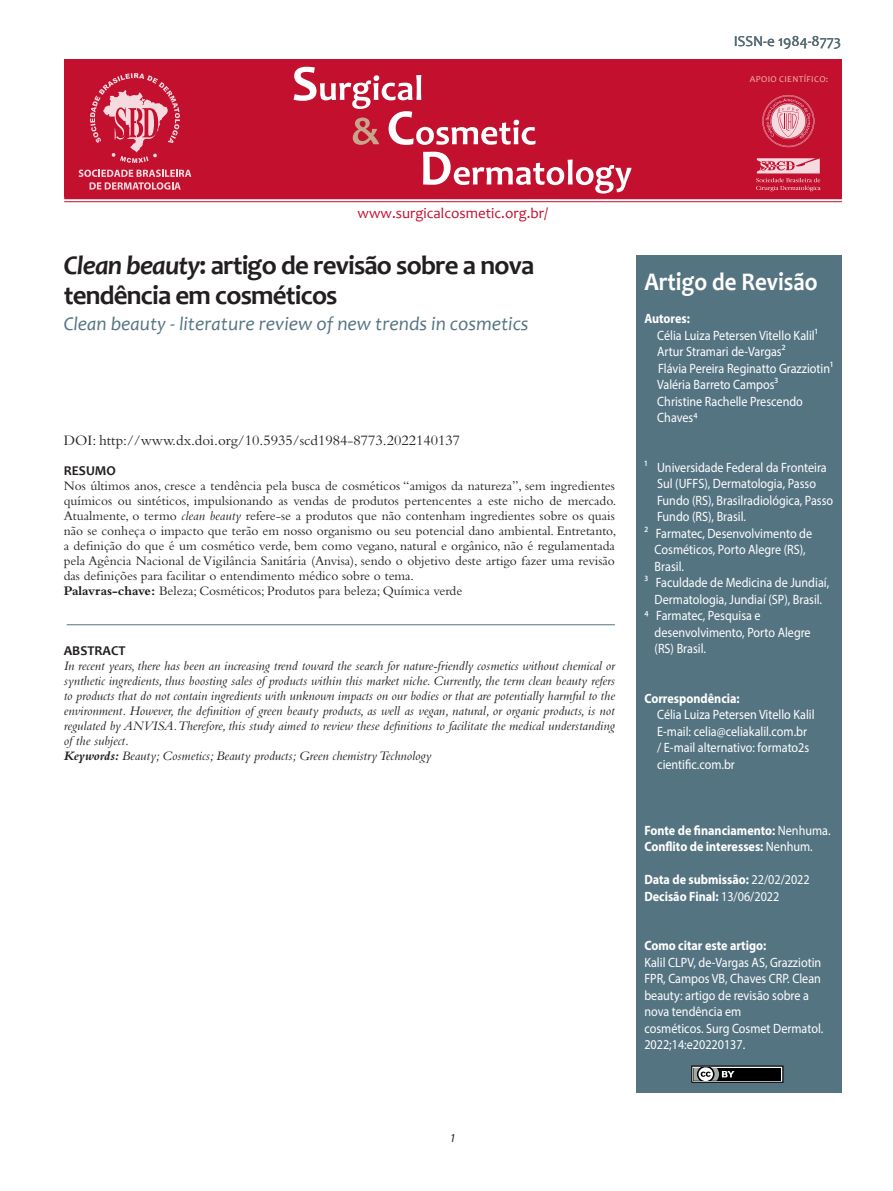
<style>
.page{position:relative;width:893px;height:1191px;background:#fff}
.page>*{position:absolute;margin:0;border:0;box-sizing:border-box;transform-origin:0 0}
.t1{font:700 27px/30px "Candara";letter-spacing:-.03em;color:#231f20}
.t2{font:700 25.5px "Candara";color:#fff;scale:.9 1}
.t3{font:italic 19.5px "Candara";color:#557482}
.t4{font:15px "Bembo Std";color:#231f20}
.t5{font:15px "Candara";color:#c3102e}
.t6{font:15px "Candara";color:#557482}
.t7{font:13.5px/16.5px "Myriad Pro";color:#fff;scale:.9 1}
.t8{font:13.5px/15px "Bembo Std";color:#231f20;text-align:justify}
.t9{font:italic 13.5px/15px "Bembo Std";color:#231f20;text-align:justify}
.t10{font:700 13.5px "Myriad Pro";color:#fff;scale:.9 1}
.t11{font:700 13.5px "Candara";color:#231f20}
.t12{font:italic 12px "Myriad Pro";color:#231f20}
.t13{font:9px "Candara";letter-spacing:.04em;color:#efc0b4}
.s1{font-style:italic}
.s2{font-weight:700}
.s3{font-weight:400}
</style>
<div class="page">
<hr style="left:64px;top:196px;width:778px;height:3px;background:#c3102e">
<hr style="left:64px;top:201px;width:778px;height:1px;background:#c3102e">
<div style="left:64px;top:60px;width:778px;height:137px;background:#c3102e"></div>
<svg style="left:294px;top:67px;width:242px;height:78px"></svg>
<svg style="left:423px;top:152px;width:208px;height:41px"></svg>
<svg style="left:90px;top:73px;width:90px;height:90px"></svg>
<svg style="left:79px;top:170px;width:112px;height:20px"></svg>
<svg style="left:756px;top:158px;width:65px;height:33px"></svg>
<svg style="left:762px;top:95px;width:52px;height:52px"></svg>
<div style="left:636px;top:255px;width:206px;height:838px;background:#557482"></div>
<svg style="left:691px;top:1065px;width:92px;height:17px;background:#494b4c"></svg>
<hr style="left:67px;top:624px;width:548px;height:1px;background:#557482">
<p class="t6" style="left:734px;top:32px;width:109px">ISSN-e 1984-8773</p>
<p class="t13" style="left:750px;top:74px;width:80px">APOIO CIENTÍFICO:</p>
<p class="t5" style="left:357px;top:204px;width:192px">www.surgicalcosmetic.org.br/</p>
<p class="t1" style="left:64px;top:250px;width:472px"><span class="s1">Clean beauty</span>: artigo de revisão sobre a nova tendência em cosméticos</p>
<p class="t3" style="left:64px;top:311px;width:466px">Clean beauty - literature review of new trends in cosmetics</p>
<p class="t4" style="left:64px;top:431px;width:398px">DOI: http://www.dx.doi.org/10.5935/scd1984-8773.2022140137</p>
<p class="t11" style="left:64px;top:462px;width:54px">RESUMO</p>
<p class="t8" style="left:64px;top:478px;width:554px">Nos últimos anos, cresce a tendência pela busca de cosméticos “amigos da natureza”, sem ingredientes químicos ou sintéticos, impulsionando as vendas de produtos pertencentes a este nicho de mercado.<br>Atualmente, o termo <span class="s1">clean beauty</span> refere-se a produtos que não contenham ingredientes sobre os quais não se conheça o impacto que terão em nosso organismo ou seu potencial dano ambiental. Entretanto, a definição do que é um cosmético verde, bem como vegano, natural e orgânico, não é regulamentada pela Agência Nacional de Vigilância Sanitária (Anvisa), sendo o objetivo deste artigo fazer uma revisão das definições para facilitar o entendimento médico sobre o tema.</p>
<p class="t8" style="left:64px;top:583px;width:400px"><span class="s2">Palavras-chave:</span> Beleza; Cosméticos; Produtos para beleza; Química verde</p>
<p class="t11" style="left:64px;top:642px;width:63px">ABSTRACT</p>
<p class="t9" style="left:64px;top:658px;width:553px">In recent years, there has been an increasing trend toward the search for nature-friendly cosmetics without chemical or synthetic ingredients, thus boosting sales of products within this market niche. Currently, the term clean beauty refers to products that do not contain ingredients with unknown impacts on our bodies or that are potentially harmful to the environment. However, the definition of green beauty products, as well as vegan, natural, or organic products, is not regulated by ANVISA. Therefore, this study aimed to review these definitions to facilitate the medical understanding of the subject.</p>
<p class="t9" style="left:64px;top:748px;width:369px"><span class="s2">Keywords:</span> Beauty; Cosmetics; Beauty products; Green chemistry Technology</p>
<p class="t2" style="left:644px;top:266px;width:194px">Artigo de Revisão</p>
<p class="t10" style="left:644px;top:310px;width:52px">Autores:</p>
<p class="t7" style="left:657px;top:327px;width:180px">Célia Luiza Petersen Vitello Kalil¹</p>
<p class="t7" style="left:657px;top:343px;width:144px">Artur Stramari de-Vargas²</p>
<p class="t7" style="left:658px;top:360px;width:196px">Flávia Pereira Reginatto Grazziotin¹</p>
<p class="t7" style="left:657px;top:376px;width:136px">Valéria Barreto Campos³</p>
<p class="t7" style="left:657px;top:393px;width:163px">Christine Rachelle Prescendo</p>
<p class="t7" style="left:657px;top:409px;width:46px">Chaves4</p>
<p class="t7" style="left:657px;top:459px;width:197px;text-indent:-13px">¹ Universidade Federal da Fronteira<br>Sul (UFFS), Dermatologia, Passo<br>Fundo (RS), Brasilradiológica, Passo<br>Fundo (RS), Brasil.</p>
<p class="t7" style="left:644px;top:525px;width:188px">2 Farmatec, Desenvolvimento de</p>
<p class="t7" style="left:655px;top:541px;width:169px">Cosméticos, Porto Alegre (RS),</p>
<p class="t7" style="left:655px;top:558px;width:34px">Brasil.</p>
<p class="t7" style="left:644px;top:574px;width:207px">3 Faculdade de Medicina de Jundiaí,</p>
<p class="t7" style="left:655px;top:591px;width:188px">Dermatologia, Jundiaí (SP), Brasil.</p>
<p class="t7" style="left:644px;top:607px;width:131px">4 Farmatec, Pesquisa e</p>
<p class="t7" style="left:655px;top:624px;width:175px">desenvolvimento, Porto Alegre</p>
<p class="t7" style="left:655px;top:640px;width:58px">(RS) Brasil.</p>
<p class="t10" style="left:644px;top:689px;width:108px">Correspondência:</p>
<p class="t7" style="left:657px;top:706px;width:177px">Célia Luiza Petersen Vitello Kalil</p>
<p class="t7" style="left:657px;top:723px;width:168px">E-mail: celia@celiakalil.com.br</p>
<p class="t7" style="left:657px;top:739px;width:170px">/ E-mail alternativo: formato2s</p>
<p class="t7" style="left:657px;top:756px;width:88px">cientific.com.br</p>
<p class="t10" style="left:644px;top:821px;width:208px">Fonte de financiamento: <span class="s3">Nenhuma.</span></p>
<p class="t10" style="left:644px;top:838px;width:189px">Conflito de interesses: <span class="s3">Nenhum.</span></p>
<p class="t10" style="left:644px;top:871px;width:185px">Data de submissão: <span class="s3">22/02/2022</span></p>
<p class="t10" style="left:644px;top:887px;width:152px">Decisão Final: <span class="s3">13/06/2022</span></p>
<p class="t10" style="left:644px;top:937px;width:137px">Como citar este artigo:</p>
<p class="t7" style="left:644px;top:954px;width:198px">Kalil CLPV, de-Vargas AS, Grazziotin<br>FPR, Campos VB, Chaves CRP. Clean beauty: artigo de revisão sobre a nova tendência em</p>
<p class="t7" style="left:644px;top:1020px;width:200px">cosméticos. Surg Cosmet Dermatol.<br>2022;14:e20220137.</p>
<p class="t12" style="left:450px;top:1130px;width:7px">1</p>
</div>
